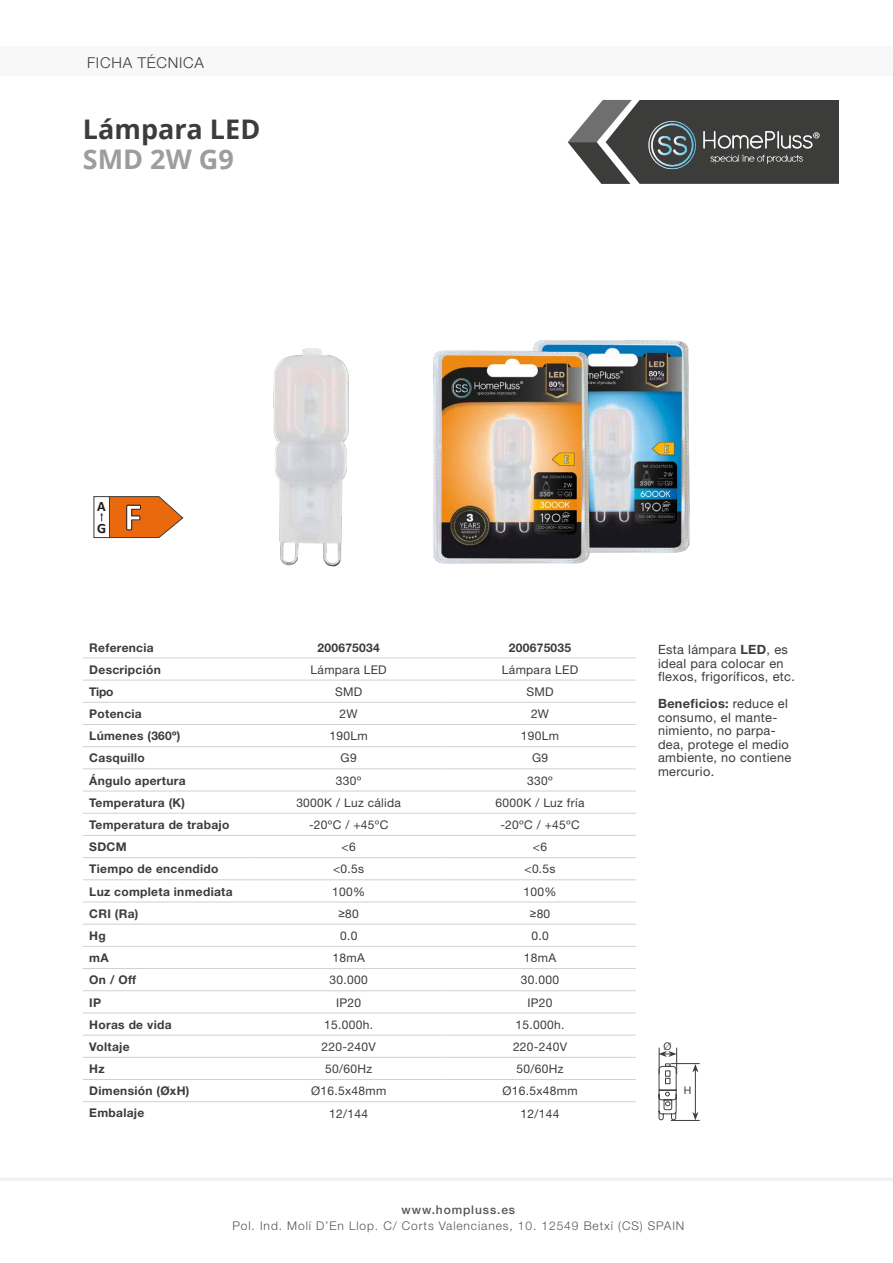
<style>
.page{position:relative;width:893px;height:1263px;background:#fff}
.page>*{position:absolute;margin:0;border:0;box-sizing:border-box;transform-origin:0 0}
.t1{font:700 38.85px "Calibri";color:#fff}
.t2{font:700 27px "Open Sans";color:#3c3c3b}
.t3{font:700 27px "Open Sans";color:#9d9d9c}
.t4{font:300 15px "Helvetica Neue";letter-spacing:.05em;color:#3c3c3b}
.t5{font:700 14.25px/22.6px "Calibri";color:#1b181c}
.t6{font:12.75px/13.5px "Helvetica Neue";letter-spacing:.025em;color:#3c3c3b}
.t7{font:12px "Helvetica Neue";letter-spacing:.025em;color:#3c3c3b}
.t8{font:700 12px "Helvetica Neue";letter-spacing:.025em;color:#3c3c3b}
.t9{font:300 12px "Helvetica Neue";letter-spacing:.075em;color:#565555}
.t10{font:500 12px "Helvetica Neue";letter-spacing:.075em;color:#565555}
.t11{font:10.5px "Helvetica Neue";color:#3c3c3b}
.s1{font-family:"Arial Narrow"}
.s2{font-weight:700}
</style>
<div class="page">
<hr style="left:0;top:1178px;width:893px;height:3px;background:#f0f0f0">
<div style="left:0;top:47px;width:893px;height:29px;background:#f8f8f8"></div>
<svg style="left:568px;top:100px;width:271px;height:84px"></svg>
<img style="left:642px;top:111px;width:184px;height:63px">
<hr style="left:83px;top:724px;width:170px;height:1px;background:#d0d0d0">
<hr style="left:253px;top:724px;width:191px;height:1px;background:#d0d0d0">
<hr style="left:444px;top:724px;width:192px;height:1px;background:#d0d0d0">
<hr style="left:83px;top:746px;width:170px;height:1px;background:#d0d0d0">
<hr style="left:253px;top:746px;width:191px;height:1px;background:#d0d0d0">
<hr style="left:444px;top:746px;width:192px;height:1px;background:#d0d0d0">
<hr style="left:83px;top:768px;width:170px;height:1px;background:#d0d0d0">
<hr style="left:253px;top:768px;width:191px;height:1px;background:#d0d0d0">
<hr style="left:444px;top:768px;width:192px;height:1px;background:#d0d0d0">
<hr style="left:83px;top:791px;width:170px;height:1px;background:#d0d0d0">
<hr style="left:253px;top:791px;width:191px;height:1px;background:#d0d0d0">
<hr style="left:444px;top:791px;width:192px;height:1px;background:#d0d0d0">
<hr style="left:83px;top:813px;width:170px;height:1px;background:#d0d0d0">
<hr style="left:253px;top:813px;width:191px;height:1px;background:#d0d0d0">
<hr style="left:444px;top:813px;width:192px;height:1px;background:#d0d0d0">
<hr style="left:83px;top:835px;width:170px;height:1px;background:#d0d0d0">
<hr style="left:253px;top:835px;width:191px;height:1px;background:#d0d0d0">
<hr style="left:444px;top:835px;width:192px;height:1px;background:#d0d0d0">
<hr style="left:83px;top:857px;width:170px;height:1px;background:#d0d0d0">
<hr style="left:253px;top:857px;width:191px;height:1px;background:#d0d0d0">
<hr style="left:444px;top:857px;width:192px;height:1px;background:#d0d0d0">
<hr style="left:83px;top:879px;width:170px;height:1px;background:#d0d0d0">
<hr style="left:253px;top:879px;width:191px;height:1px;background:#d0d0d0">
<hr style="left:444px;top:879px;width:192px;height:1px;background:#d0d0d0">
<hr style="left:83px;top:902px;width:170px;height:1px;background:#d0d0d0">
<hr style="left:253px;top:902px;width:191px;height:1px;background:#d0d0d0">
<hr style="left:444px;top:902px;width:192px;height:1px;background:#d0d0d0">
<hr style="left:83px;top:924px;width:170px;height:1px;background:#d0d0d0">
<hr style="left:253px;top:924px;width:191px;height:1px;background:#d0d0d0">
<hr style="left:444px;top:924px;width:192px;height:1px;background:#d0d0d0">
<hr style="left:83px;top:946px;width:170px;height:1px;background:#d0d0d0">
<hr style="left:253px;top:946px;width:191px;height:1px;background:#d0d0d0">
<hr style="left:444px;top:946px;width:192px;height:1px;background:#d0d0d0">
<hr style="left:83px;top:968px;width:170px;height:1px;background:#d0d0d0">
<hr style="left:253px;top:968px;width:191px;height:1px;background:#d0d0d0">
<hr style="left:444px;top:968px;width:192px;height:1px;background:#d0d0d0">
<hr style="left:83px;top:990px;width:170px;height:1px;background:#d0d0d0">
<hr style="left:253px;top:990px;width:191px;height:1px;background:#d0d0d0">
<hr style="left:444px;top:990px;width:192px;height:1px;background:#d0d0d0">
<hr style="left:83px;top:1012px;width:170px;height:1px;background:#d0d0d0">
<hr style="left:253px;top:1012px;width:191px;height:1px;background:#d0d0d0">
<hr style="left:444px;top:1012px;width:192px;height:1px;background:#d0d0d0">
<hr style="left:83px;top:1035px;width:170px;height:1px;background:#d0d0d0">
<hr style="left:253px;top:1035px;width:191px;height:1px;background:#d0d0d0">
<hr style="left:444px;top:1035px;width:192px;height:1px;background:#d0d0d0">
<hr style="left:83px;top:1057px;width:170px;height:1px;background:#d0d0d0">
<hr style="left:253px;top:1057px;width:191px;height:1px;background:#d0d0d0">
<hr style="left:444px;top:1057px;width:192px;height:1px;background:#d0d0d0">
<hr style="left:83px;top:1079px;width:170px;height:1px;background:#d0d0d0">
<hr style="left:253px;top:1079px;width:191px;height:1px;background:#d0d0d0">
<hr style="left:444px;top:1079px;width:192px;height:1px;background:#d0d0d0">
<hr style="left:83px;top:1101px;width:170px;height:1px;background:#d0d0d0">
<hr style="left:253px;top:1101px;width:191px;height:1px;background:#d0d0d0">
<hr style="left:444px;top:1101px;width:192px;height:1px;background:#d0d0d0">
<hr style="left:83px;top:657px;width:170px;height:1px;background:#d0d0d0">
<hr style="left:253px;top:657px;width:191px;height:1px;background:#d0d0d0">
<hr style="left:444px;top:657px;width:192px;height:1px;background:#d0d0d0">
<hr style="left:83px;top:680px;width:170px;height:1px;background:#d0d0d0">
<hr style="left:253px;top:680px;width:191px;height:1px;background:#d0d0d0">
<hr style="left:444px;top:680px;width:192px;height:1px;background:#d0d0d0">
<hr style="left:83px;top:702px;width:170px;height:1px;background:#d0d0d0">
<hr style="left:253px;top:702px;width:191px;height:1px;background:#d0d0d0">
<hr style="left:444px;top:702px;width:192px;height:1px;background:#d0d0d0">
<svg style="left:110px;top:496px;width:74px;height:42px"></svg>
<div style="left:94px;top:496px;width:16px;height:42px;background:#fff;border:1px solid #3c3c3b"></div>
<svg style="left:100px;top:513px;width:3px;height:8px"></svg>
<svg style="left:658px;top:1048px;width:42px;height:73px"></svg>
<img style="left:614px;top:340px;width:76px;height:213px">
<img style="left:273px;top:348px;width:76px;height:219px">
<img style="left:433px;top:340px;width:181px;height:224px">
<p class="t4" style="left:87px;top:53px;width:118px">FICHA TÉCNICA</p>
<h2 class="t2" style="left:83px;top:110px;width:179px">Lámpara LED</h2>
<h2 class="t3" style="left:83px;top:140px;width:152px">SMD 2W G9</h2>
<p class="t5" style="left:97px;top:494px;width:11px">A<br>G</p>
<h1 class="t1" style="left:124px;top:489px;width:19px">F</h1>
<p class="t8" style="left:89px;top:640px;width:66px">Referencia</p>
<p class="t8" style="left:317px;top:640px;width:64px">200675034</p>
<p class="t8" style="left:509px;top:640px;width:64px">200675035</p>
<p class="t8" style="left:89px;top:662px;width:73px">Descripción</p>
<p class="t7" style="left:311px;top:662px;width:78px">Lámpara LED</p>
<p class="t7" style="left:502px;top:662px;width:78px">Lámpara LED</p>
<p class="t8" style="left:89px;top:684px;width:26px">Tipo</p>
<p class="t7" style="left:335px;top:684px;width:29px">SMD</p>
<p class="t7" style="left:526px;top:684px;width:29px">SMD</p>
<p class="t8" style="left:89px;top:706px;width:54px">Potencia</p>
<p class="t7" style="left:340px;top:707px;width:20px">2W</p>
<p class="t7" style="left:531px;top:707px;width:20px">2W</p>
<p class="t8" style="left:89px;top:728px;width:93px">Lúmenes (360º)</p>
<p class="t7" style="left:330px;top:729px;width:40px">190Lm</p>
<p class="t7" style="left:521px;top:729px;width:40px">190Lm</p>
<p class="t8" style="left:89px;top:751px;width:57px">Casquillo</p>
<p class="t7" style="left:341px;top:751px;width:18px">G9</p>
<p class="t7" style="left:532px;top:751px;width:18px">G9</p>
<p class="t8" style="left:89px;top:773px;width:98px">Ángulo apertura</p>
<p class="t7" style="left:336px;top:773px;width:27px">330º</p>
<p class="t7" style="left:527px;top:773px;width:27px">330º</p>
<p class="t8" style="left:89px;top:795px;width:97px">Temperatura (K)</p>
<p class="t7" style="left:296px;top:795px;width:106px">3000K / Luz cálida</p>
<p class="t7" style="left:496px;top:795px;width:90px">6000K / Luz fría</p>
<p class="t8" style="left:89px;top:817px;width:142px">Temperatura de trabajo</p>
<p class="t7" style="left:309px;top:818px;width:81px">-20ºC / +45ºC</p>
<p class="t7" style="left:500px;top:818px;width:81px">-20ºC / +45ºC</p>
<p class="t8" style="left:89px;top:839px;width:39px">SDCM</p>
<p class="t7" style="left:342px;top:840px;width:16px">&lt;6</p>
<p class="t7" style="left:533px;top:840px;width:16px">&lt;6</p>
<p class="t8" style="left:89px;top:862px;width:131px">Tiempo de encendido</p>
<p class="t7" style="left:333px;top:862px;width:33px">&lt;0.5s</p>
<p class="t7" style="left:524px;top:862px;width:33px">&lt;0.5s</p>
<p class="t8" style="left:89px;top:884px;width:145px">Luz completa inmediata</p>
<p class="t7" style="left:332px;top:884px;width:34px">100%</p>
<p class="t7" style="left:524px;top:884px;width:34px">100%</p>
<p class="t8" style="left:89px;top:906px;width:51px">CRI (Ra)</p>
<p class="t7" style="left:338px;top:906px;width:22px"><span class="s1">≥</span>80</p>
<p class="t7" style="left:530px;top:906px;width:22px"><span class="s1">≥</span>80</p>
<p class="t8" style="left:89px;top:928px;width:18px">Hg</p>
<p class="t7" style="left:340px;top:928px;width:19px">0.0</p>
<p class="t7" style="left:531px;top:928px;width:19px">0.0</p>
<p class="t8" style="left:89px;top:950px;width:21px">mA</p>
<p class="t7" style="left:333px;top:951px;width:34px">18mA</p>
<p class="t7" style="left:524px;top:951px;width:34px">18mA</p>
<p class="t8" style="left:89px;top:973px;width:48px">On / Off</p>
<p class="t7" style="left:330px;top:973px;width:40px">30.000</p>
<p class="t7" style="left:521px;top:973px;width:40px">30.000</p>
<p class="t8" style="left:89px;top:995px;width:13px">IP</p>
<p class="t7" style="left:336px;top:995px;width:27px">IP20</p>
<p class="t7" style="left:527px;top:995px;width:27px">IP20</p>
<p class="t8" style="left:89px;top:1017px;width:84px">Horas de vida</p>
<p class="t7" style="left:324px;top:1017px;width:50px">15.000h.</p>
<p class="t7" style="left:516px;top:1017px;width:50px">15.000h.</p>
<p class="t8" style="left:89px;top:1039px;width:42px">Voltaje</p>
<p class="t7" style="left:322px;top:1039px;width:56px">220-240V</p>
<p class="t7" style="left:513px;top:1039px;width:56px">220-240V</p>
<p class="t8" style="left:89px;top:1061px;width:17px">Hz</p>
<p class="t7" style="left:325px;top:1062px;width:48px">50/60Hz</p>
<p class="t7" style="left:517px;top:1062px;width:48px">50/60Hz</p>
<p class="t8" style="left:89px;top:1083px;width:102px">Dimensión (ØxH)</p>
<p class="t7" style="left:311px;top:1084px;width:77px">Ø16.5x48mm</p>
<p class="t7" style="left:502px;top:1084px;width:77px">Ø16.5x48mm</p>
<p class="t8" style="left:89px;top:1106px;width:57px">Embalaje</p>
<p class="t7" style="left:329px;top:1106px;width:40px">12/144</p>
<p class="t7" style="left:521px;top:1106px;width:40px">12/144</p>
<p class="t6" style="left:658px;top:643px;width:138px">Esta lámpara <span class="s2">LED</span>, es ideal para colocar en flexos, frigoríficos, etc.</p>
<p class="t6" style="left:658px;top:697px;width:135px"><span class="s2">Beneficios:</span> reduce el consumo, el mante&shy;nimiento, no parpa&shy;dea, protege el medio ambiente, no contiene mercurio.</p>
<p class="t11" style="left:663px;top:1040px;width:9px">Ø</p>
<p class="t11" style="left:684px;top:1084px;width:9px">H</p>
<p class="t10" style="left:402px;top:1202px;width:115px">www.hompluss.es</p>
<p class="t9" style="left:232px;top:1219px;width:453px">Pol. Ind. Molí D’En Llop. C/ Corts Valencianes, 10. 12549 Betxí (CS) SPAIN</p>
</div>
